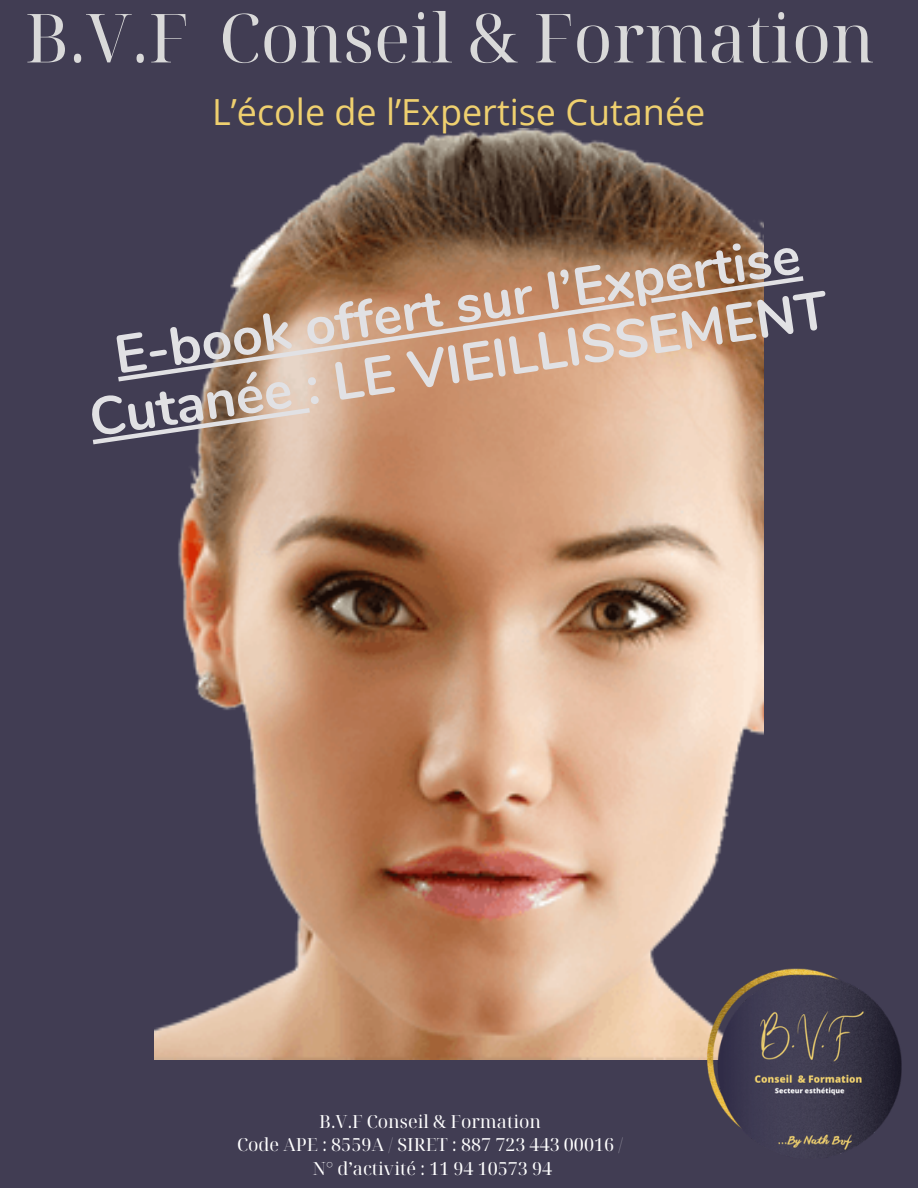
<style>
.page{position:relative;width:918px;height:1188px;background:#413d53}
.page>*{position:absolute;margin:0;border:0;box-sizing:border-box;transform-origin:0 0}
.t1{font:67.8px "Noto Serif Display";color:#d9d9d9}
.t2{font:700 53.55px/58.7px "Nunito";color:#e1e1e4;text-align:center}
.t3{font:36px "Open Sans";color:#efd06f}
.t4{font:18px "Noto Serif Display";color:#fff}
</style>
<div class="page">
<img style="left:154px;top:128px;width:609px;height:932px">
<img style="left:688px;top:958px;width:214px;height:196px">
<svg style="left:118px;top:276px;width:686px;height:105px"></svg>
<svg style="left:93px;top:408px;width:217px;height:36px"></svg>
<h3 class="t1" style="left:25px;top:-10px;width:851px">B.V.F Conseil &amp; Formation</h3>
<h2 class="t3" style="left:212px;top:87px;width:495px">L’école de l’Expertise Cutanée</h2>
<p class="t2" style="left:77px;top:330px;width:748px;rotate:-8deg">E-book offert sur l’Expertise<br>Cutanée : LE VIEILLISSEMENT</p>
<p class="t4" style="left:319px;top:1109px;width:223px">B.V.F Conseil &amp; Formation</p>
<p class="t4" style="left:237px;top:1132px;width:388px">Code APE : 8559A / SIRET : 887 723 443 00016 /</p>
<p class="t4" style="left:312px;top:1156px;width:241px">N° d’activité : 11 94 10573 94</p>
</div>
